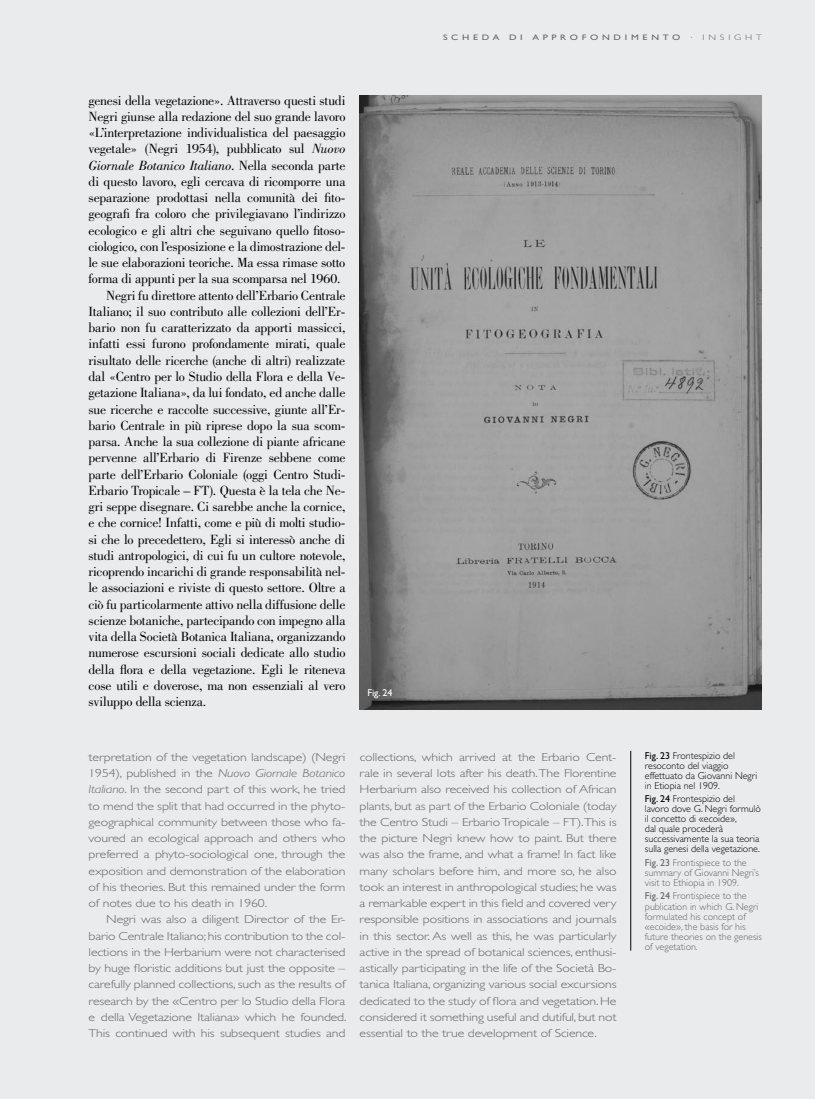
<style>
.page{position:relative;width:815px;height:1099px;background:#fff}
.page>*{position:absolute;margin:0;border:0;box-sizing:border-box;transform-origin:0 0}
.t1{font:13.75px "Bodoni Std";letter-spacing:-.015em;color:#000}
.t2{font:italic 13.75px "Bodoni Std";letter-spacing:-.01em;color:#000}
.t3{font:300 11.75px/16.2px "Gill Sans Std";letter-spacing:-.01em;color:#646567;text-align:justify;scale:1.18 1}
.t4{font:300 10px/10px "Gill Sans Std";color:#000}
.t5{font:300 10px/10px "Gill Sans Std";color:#646567}
.t6{font:10px "Gill Sans Std";color:#fff}
.t7{font:8px "Gill Sans Std";letter-spacing:.37em;color:#646567;scale:1.25 1}
.t8{font:300 8px "Gill Sans Std";color:#646567;scale:1.25 1}
.s1{font-weight:300}
.s2{font-style:italic}
.s3{font-style:normal}
.s4{font-weight:400}
</style>
<div class="page">
<div style="left:0;top:0;width:815px;height:1098px;background:#eaebec"></div>
<img style="left:360px;top:95px;width:402px;height:614px">
<hr style="left:631px;top:750px;width:1px;height:200px;background:#000">
<p class="t7" style="left:443px;top:33px;width:7px">SC</p>
<p class="t7" style="left:462px;top:33px;width:71px">HEDA DI APP</p>
<p class="t7" style="left:560px;top:33px;width:120px">ROF ONDIM ENTO <span class="s1">· In</span></p>
<p class="t8" style="left:720px;top:33px;width:33px">sig ht</p>
<p class="t1" style="left:89px;top:92px;width:258px">genesi della vegetazione». Attraverso questi studi</p>
<p class="t1" style="left:89px;top:109px;width:258px">Negri giunse alla redazione del suo grande lavoro</p>
<p class="t1" style="left:89px;top:125px;width:258px">«L’interpretazione individualistica del paesaggio</p>
<p class="t1" style="left:89px;top:141px;width:258px">vegetale» (Negri 1954), pubblicato sul <span class="s2">Nuovo</span></p>
<p class="t2" style="left:89px;top:157px;width:258px">Giornale Botanico Italiano<span class="s3">. Nella seconda parte</span></p>
<p class="t1" style="left:89px;top:174px;width:258px">di questo lavoro, egli cercava di ricomporre una</p>
<p class="t1" style="left:89px;top:190px;width:258px">separazione prodottasi nella comunità dei fito-</p>
<p class="t1" style="left:89px;top:206px;width:258px">geografi fra coloro che privilegiavano l’indirizzo</p>
<p class="t1" style="left:89px;top:222px;width:258px">ecologico e gli altri che seguivano quello fitoso-</p>
<p class="t1" style="left:89px;top:239px;width:258px">ciologico, con l’esposizione e la dimostrazione del-</p>
<p class="t1" style="left:89px;top:255px;width:258px">le sue elaborazioni teoriche. Ma essa rimase sotto</p>
<p class="t1" style="left:89px;top:271px;width:254px">forma di appunti per la sua scomparsa nel 1960.</p>
<p class="t1" style="left:106px;top:287px;width:241px">Negri fu direttore attento dell’Erbario Centrale</p>
<p class="t1" style="left:89px;top:304px;width:258px">Italiano; il suo contributo alle collezioni dell’Er-</p>
<p class="t1" style="left:89px;top:320px;width:258px">bario non fu caratterizzato da apporti massicci,</p>
<p class="t1" style="left:89px;top:336px;width:258px">infatti essi furono profondamente mirati, quale</p>
<p class="t1" style="left:89px;top:352px;width:258px">risultato delle ricerche (anche di altri) realizzate</p>
<p class="t1" style="left:89px;top:369px;width:258px">dal «Centro per lo Studio della Flora e della Ve-</p>
<p class="t1" style="left:89px;top:385px;width:258px">getazione Italiana», da lui fondato, ed anche dalle</p>
<p class="t1" style="left:89px;top:401px;width:258px">sue ricerche e raccolte successive, giunte all’Er-</p>
<p class="t1" style="left:89px;top:417px;width:258px">bario Centrale in più riprese dopo la sua scom-</p>
<p class="t1" style="left:89px;top:434px;width:258px">parsa. Anche la sua collezione di piante africane</p>
<p class="t1" style="left:89px;top:450px;width:258px">pervenne all’Erbario di Firenze sebbene come</p>
<p class="t1" style="left:89px;top:466px;width:258px">parte dell’Erbario Coloniale (oggi Centro Studi-</p>
<p class="t1" style="left:89px;top:482px;width:258px">Erbario Tropicale – FT). Questa è la tela che Ne-</p>
<p class="t1" style="left:89px;top:499px;width:258px">gri seppe disegnare. Ci sarebbe anche la cornice,</p>
<p class="t1" style="left:89px;top:515px;width:258px">e che cornice! Infatti, come e più di molti studio-</p>
<p class="t1" style="left:89px;top:531px;width:258px">si che lo precedettero, Egli si interessò anche di</p>
<p class="t1" style="left:89px;top:547px;width:258px">studi antropologici, di cui fu un cultore notevole,</p>
<p class="t1" style="left:89px;top:564px;width:258px">ricoprendo incarichi di grande responsabilità nel-</p>
<p class="t1" style="left:89px;top:580px;width:258px">le associazioni e riviste di questo settore. Oltre a</p>
<p class="t1" style="left:89px;top:596px;width:258px">ciò fu particolarmente attivo nella diffusione delle</p>
<p class="t1" style="left:89px;top:612px;width:258px">scienze botaniche, partecipando con impegno alla</p>
<p class="t1" style="left:89px;top:629px;width:258px">vita della Società Botanica Italiana, organizzando</p>
<p class="t1" style="left:89px;top:645px;width:258px">numerose escursioni sociali dedicate allo studio</p>
<p class="t1" style="left:89px;top:661px;width:258px">della flora e della vegetazione. Egli le riteneva</p>
<p class="t1" style="left:89px;top:677px;width:258px">cose utili e doverose, ma non essenziali al vero</p>
<p class="t1" style="left:89px;top:694px;width:119px">sviluppo della scienza.</p>
<p class="t6" style="left:367px;top:686px;width:26px">FIG. 24</p>
<p class="t3" style="left:89px;top:749px;width:219px">terpretation of the vegetation landscape) (Negri 1954), published in the <span class="s2">Nuovo Giornale Botanico Italiano</span>. I n the second part of this work, he tried to mend the split that had occurred in the phyto&shy;geographical community between those who fa&shy;voured an ecological approach and others who preferred a phyto-sociological one, through the exposition and demonstration of the elaboration of his theories. But this remained under the form of notes due to his death in 1960.</p>
<p class="t3" style="left:89px;top:911px;width:220px;text-indent:18px">Negri was also a diligent Director of the Er&shy;bario Centrale Italiano; his contribution to the col&shy;lections in the H erbarium were not characterised by huge floristic additions but just the opposite – carefully planned collections, such as the results of research by the «Centro per lo Studio della Flora e della Vegetazione Italiana» which he founded.<br>This continued with his subsequent studies and</p>
<p class="t3" style="left:360px;top:749px;width:219px">collections, which arrived at the Erbario Cent&shy;rale in several lots after his death. The Florentine H erbarium also received his collection of African plants, but as part of the Erbario Coloniale (today the Centro Studi – Erbario Tropicale – FT).This is the picture Negri knew how to paint. But there was also the frame, and what a frame! In fact like many scholars before him, and more so, he also took an interest in anthropological studies; he was a remarkable expert in this field and covered very responsible positions in associations and journals in this sector. As well as this, he was particularly active in the spread of botanical sciences, enthusi&shy;astically participating in the life of the Società Bo&shy;tanica Italiana, organizing various social excursions dedicated to the study of flora and vegetation. H e considered it something useful and dutiful, but not essential to the true development of Science.</p>
<p class="t4" style="left:645px;top:750px;width:114px"><span class="s4">FIG. 23</span> Frontespizio del resoconto del viaggio effettuato da Giovanni Negri in Etiopia nel 1909.</p>
<p class="t4" style="left:645px;top:794px;width:117px"><span class="s4">FIG. 24</span> Frontespizio del lavoro dove G. Negri formulò il concetto di «ecoide»,<br>dal quale procederà successivamente la sua teoria sulla genesi della vegetazione.</p>
<p class="t5" style="left:645px;top:857px;width:116px"><span class="s4">FIG. 23</span> Frontispiece to the summary of Giovanni Negri’s visit to Ethiopia in 1909.</p>
<p class="t5" style="left:645px;top:891px;width:119px"><span class="s4">FIG. 24</span> Frontispiece to the publication in which G. Negri formulated his concept of «ecoide», the basis for his future theories on the genesis of vegetation.</p>
</div>
